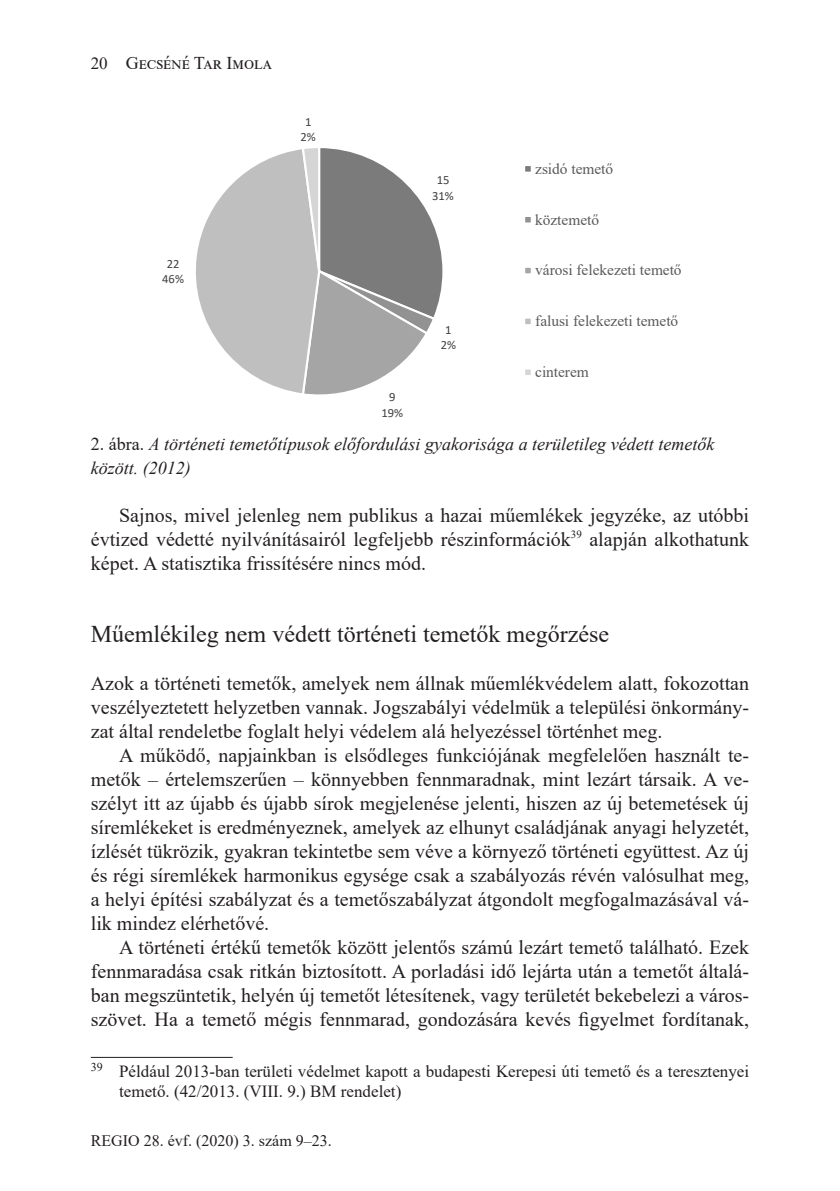
<style>
.page{position:relative;width:840px;height:1191px;background:#fff}
.page>*{position:absolute;margin:0;border:0;box-sizing:border-box;transform-origin:0 0}
._03_alcim1{font:24px "Times New Roman";color:#231f20}
.t1{font:20px/24px "Times New Roman";color:#231f20;text-align:justify}
.képalairas{font:italic 18px/24px "Times New Roman";color:#231f20}
.t2{font:18px "Times New Roman";color:#231f20}
.footnote{font:17px/20px "Times New Roman";color:#231f20}
.t3{font:16px "Times New Roman";color:#231f20}
.t4{font:15.4px "Times New Roman";color:#595959}
.t5{font:12.6px/15.4px "Calibri";color:#404040;text-align:center}
.s1{font-size:17px}
.s2{font-style:normal}
</style>
<div class="page">
<hr style="left:91px;top:1057px;width:141px;height:1px;background:#231f20">
<svg style="left:196px;top:148px;width:247px;height:247px"></svg>
<div style="left:524px;top:165px;width:7px;height:8px;background:#7b7b7b"></div>
<div style="left:523px;top:164px;width:9px;height:10px;border:2px solid #fff"></div>
<div style="left:524px;top:216px;width:7px;height:7px;background:#929292"></div>
<div style="left:523px;top:215px;width:9px;height:10px;border:2px solid #fff"></div>
<div style="left:524px;top:267px;width:7px;height:7px;background:#a5a5a5"></div>
<div style="left:523px;top:266px;width:9px;height:9px;border:2px solid #fff"></div>
<div style="left:524px;top:317px;width:7px;height:8px;background:#bfbfbf"></div>
<div style="left:523px;top:316px;width:9px;height:10px;border:2px solid #fff"></div>
<div style="left:524px;top:368px;width:7px;height:8px;background:#d5d5d5"></div>
<div style="left:523px;top:367px;width:9px;height:10px;border:2px solid #fff"></div>
<p class="t2" style="left:91px;top:50px;width:181px"><span class="s1">20</span> Gecséné Tar Imola</p>
<p class="t5" style="left:300px;top:114px;width:17px">1<br>2%</p>
<p class="t5" style="left:162px;top:256px;width:23px">22<br>46%</p>
<p class="t5" style="left:432px;top:172px;width:23px">15<br>31%</p>
<p class="t5" style="left:381px;top:389px;width:23px">9<br>19%</p>
<p class="t5" style="left:440px;top:321px;width:17px">1<br>2%</p>
<p class="t4" style="left:535px;top:158px;width:79px">zsidó temető</p>
<p class="t4" style="left:535px;top:208px;width:65px">köztemető</p>
<p class="t4" style="left:535px;top:259px;width:148px">városi felekezeti temető</p>
<p class="t4" style="left:535px;top:310px;width:144px">falusi felekezeti temető</p>
<p class="t4" style="left:535px;top:361px;width:55px">cinterem</p>
<p class="képalairas" style="left:91px;top:431px;width:624px"><span class="s2">2. ábra.</span> A történeti temetőtípusok előfordulási gyakorisága a területileg védett temetők között. (2012)</p>
<p class="t1" style="left:91px;top:502px;width:659px;text-indent:28px">Sajnos, mivel jelenleg nem publikus a hazai műemlékek jegyzéke, az utóbbi évtized védetté nyilvánításairól legfeljebb részinformációk<sup>39</sup> alapján alkothatunk képet. A statisztika frissítésére nincs mód.</p>
<p class="_03_alcim1" style="left:91px;top:616px;width:519px">Műemlékileg nem védett történeti temetők megőrzése</p>
<p class="t1" style="left:91px;top:670px;width:659px">Azok a történeti temetők, amelyek nem állnak műemlékvédelem alatt, fokozottan veszélyeztetett helyzetben vannak. Jogszabályi védelmük a települési önkormány&shy;zat által rendeletbe foglalt helyi védelem alá helyezéssel történhet meg.</p>
<p class="t1" style="left:91px;top:742px;width:659px;text-indent:28px">A működő, napjainkban is elsődleges funkciójának megfelelően használt te&shy;metők – értelemszerűen – könnyebben fennmaradnak, mint lezárt társaik. A ve&shy;szélyt itt az újabb és újabb sírok megjelenése jelenti, hiszen az új betemetések új síremlékeket is eredményeznek, amelyek az elhunyt családjának anyagi helyzetét, ízlését tükrözik, gyakran tekintetbe sem véve a környező történeti együttest. Az új és régi síremlékek harmonikus egysége csak a szabályozás révén valósulhat meg, a helyi építési szabályzat és a temetőszabályzat átgondolt megfogalmazásával vá&shy;lik mindez elérhetővé.</p>
<p class="t1" style="left:91px;top:934px;width:659px;text-indent:28px">A történeti értékű temetők között jelentős számú lezárt temető található. Ezek fennmaradása csak ritkán biztosított. A porladási idő lejárta után a temetőt általá&shy;ban megszüntetik, helyén új temetőt létesítenek, vagy területét bekebelezi a város&shy;szövet. Ha a temető mégis fennmarad, gondozására kevés figyelmet fordítanak,</p>
<p class="footnote" style="left:119px;top:1061px;width:631px;text-indent:-28px"><sup>39</sup> Például 2013-ban területi védelmet kapott a budapesti Kerepesi úti temető és a teresztenyei temető. (42/2013. (VIII. 9.) BM rendelet)</p>
<p class="t3" style="left:91px;top:1129px;width:242px">REGIO 28. évf. (2020) 3. szám 9–23.</p>
</div>
